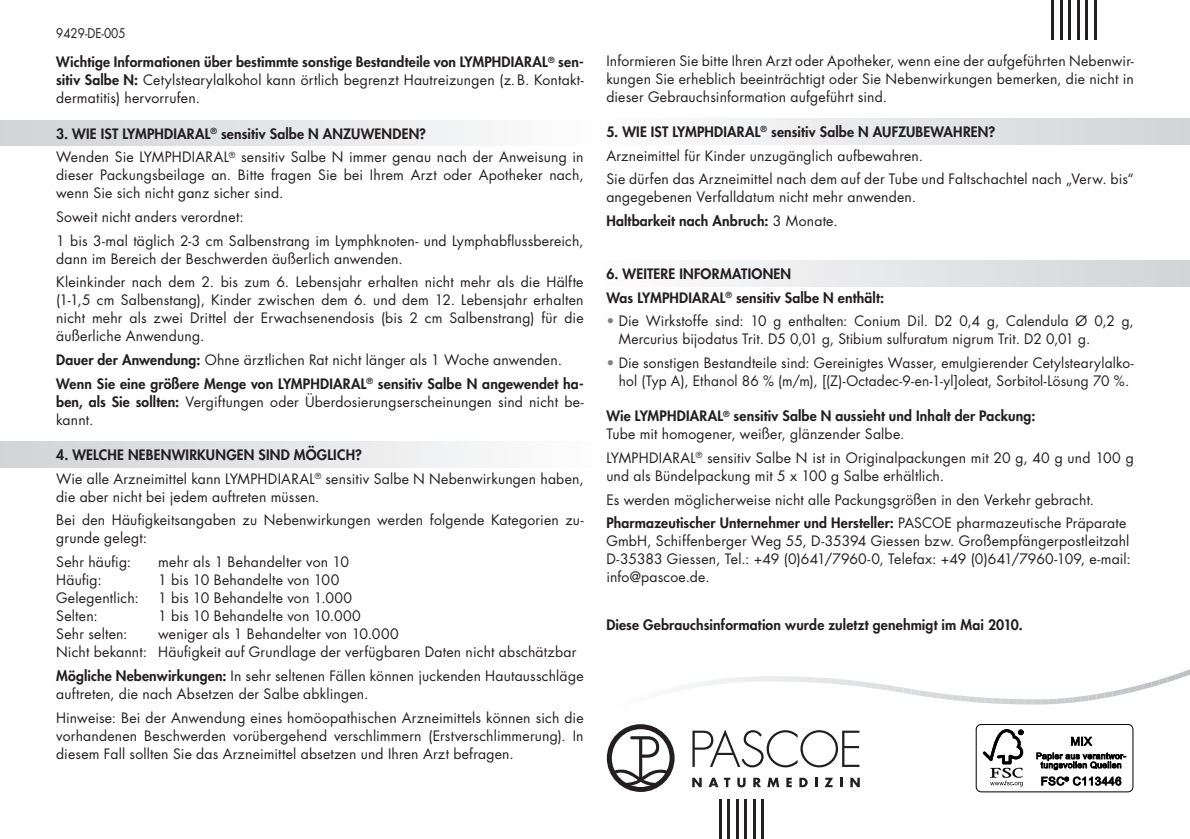
<style>
.page{position:relative;width:1190px;height:839px;background:#fff}
.page>*{position:absolute;margin:0;border:0;box-sizing:border-box;transform-origin:0 0}
.t1{font:14px/18px "Futura";letter-spacing:.015em;color:#231f20}
.t2{font:800 14px/23.6px "Futura";letter-spacing:.01em;color:#231f20}
.t3{font:13px "Futura";color:#231f20;scale:.9 1}
.s1{font-weight:800}
.s2{font-weight:400}
.s3{color:#808285}
</style>
<div class="page">
<div style="left:583px;top:260px;width:607px;height:26px;background:linear-gradient(to right,#fefefe,#d2d3d5)"></div>
<div style="left:583px;top:119px;width:607px;height:25px;background:linear-gradient(to right,#fefefe,#d2d3d5)"></div>
<div style="left:0;top:120px;width:606px;height:25px;background:linear-gradient(to right,#d1d3d5,#fefefe)"></div>
<div style="left:0;top:441px;width:606px;height:26px;background:linear-gradient(to right,#d1d3d5,#fefefe)"></div>
<hr style="left:761px;top:798px;width:3px;height:40px;background:#231f20">
<hr style="left:753px;top:798px;width:2px;height:40px;background:#231f20">
<hr style="left:744px;top:798px;width:3px;height:40px;background:#231f20">
<hr style="left:736px;top:798px;width:2px;height:40px;background:#231f20">
<hr style="left:727px;top:798px;width:3px;height:40px;background:#231f20">
<hr style="left:719px;top:798px;width:2px;height:40px;background:#231f20">
<hr style="left:1051px;top:0;width:3px;height:40px;background:#231f20">
<hr style="left:1059px;top:0;width:3px;height:40px;background:#231f20">
<hr style="left:1068px;top:0;width:3px;height:40px;background:#231f20">
<hr style="left:1076px;top:0;width:3px;height:40px;background:#231f20">
<hr style="left:1085px;top:0;width:3px;height:40px;background:#231f20">
<hr style="left:1093px;top:0;width:3px;height:40px;background:#231f20">
<svg style="left:687px;top:669px;width:503px;height:36px"></svg>
<svg style="left:692px;top:777px;width:9px;height:9px"></svg>
<svg style="left:709px;top:777px;width:9px;height:9px"></svg>
<svg style="left:724px;top:777px;width:6px;height:9px"></svg>
<svg style="left:737px;top:777px;width:8px;height:10px"></svg>
<svg style="left:753px;top:777px;width:8px;height:9px"></svg>
<svg style="left:767px;top:777px;width:12px;height:9px"></svg>
<svg style="left:786px;top:777px;width:5px;height:9px"></svg>
<svg style="left:799px;top:777px;width:8px;height:9px"></svg>
<svg style="left:815px;top:777px;width:2px;height:9px"></svg>
<svg style="left:825px;top:777px;width:8px;height:9px"></svg>
<svg style="left:840px;top:777px;width:2px;height:9px"></svg>
<svg style="left:850px;top:777px;width:9px;height:9px"></svg>
<svg style="left:692px;top:729px;width:167px;height:38px"></svg>
<svg style="left:607px;top:724px;width:67px;height:67px"></svg>
<div style="left:975px;top:723px;width:158px;height:68px;border:1px solid #000;border-radius:5px"></div>
<svg style="left:983px;top:729px;width:40px;height:57px"></svg>
<svg style="left:1071px;top:736px;width:21px;height:10px"></svg>
<svg style="left:1036px;top:752px;width:90px;height:17px"></svg>
<svg style="left:1041px;top:776px;width:80px;height:9px"></svg>
<p class="t3" style="left:56px;top:24px;width:79px">9429-DE-005</p>
<p class="t1" style="left:56px;top:53px;width:529px;text-align:justify"><span class="s1">Wichtige Informationen über bestimmte sonstige Bestandteile von LYMPHDIARAL</span><sup>®</sup> <span class="s1">sen&shy;sitiv Salbe N:</span> Cetylstearylalkohol kann örtlich begrenzt Hautreizungen (z.B. Kontakt&shy;dermatitis) hervorrufen.</p>
<p class="t1" style="left:56px;top:121px;width:529px;line-height:23.6px"><span class="s1">3. WIE IST LYMPHDIARAL</span><sup>®</sup> <span class="s1">sensitiv Salbe N ANZUWENDEN?<br></span>Wenden Sie LYMPHDIARAL<sup>®</sup> sensitiv Salbe N immer genau nach der Anweisung in</p>
<p class="t1" style="left:56px;top:166px;width:529px">dieser Packungsbeilage an. Bitte fragen Sie bei Ihrem Arzt oder Apotheker nach, wenn Sie sich nicht ganz sicher sind.</p>
<p class="t1" style="left:56px;top:205px;width:529px;line-height:23.6px">Soweit nicht anders verordnet:<br>1 bis 3-mal täglich 2-3 cm Salbenstrang im Lymphknoten- und Lymphabflussbereich,</p>
<p class="t1" style="left:56px;top:246px;width:529px;line-height:23.6px">dann im Bereich der Beschwerden äußerlich anwenden.<br>Kleinkinder nach dem 2. bis zum 6. Lebensjahr erhalten nicht mehr als die Hälfte</p>
<p class="t1" style="left:56px;top:291px;width:529px;text-align:justify">(1-1,5 cm Salbenstang), Kinder zwischen dem 6. und dem 12. Lebensjahr erhalten nicht mehr als zwei Drittel der Erwachsenendosis (bis 2 cm Salbenstrang) für die äußerliche Anwendung.</p>
<p class="t2" style="left:56px;top:348px;width:529px">Dauer der Anwendung: <span class="s2">Ohne ärztlichen Rat nicht länger als 1 Woche anwenden.<br></span>Wenn Sie eine größere Menge von LYMPHDIARAL<sup>®</sup> sensitiv Salbe N angewendet ha-</p>
<p class="t1" style="left:56px;top:392px;width:529px"><span class="s1">ben, als Sie sollten:</span> Vergiftungen oder Überdosierungserscheinungen sind nicht be&shy;kannt.</p>
<p class="t1" style="left:56px;top:442px;width:529px;line-height:23.6px"><span class="s1">4. WELCHE NEBENWIRKUNGEN SIND MÖGLICH?<br></span>Wie alle Arzneimittel kann LYMPHDIARAL<sup>®</sup> sensitiv Salbe N Nebenwirkungen haben,</p>
<p class="t1" style="left:56px;top:484px;width:529px;line-height:23.6px">die aber nicht bei jedem auftreten müssen.<br>Bei den Häufigkeitsangaben zu Nebenwirkungen werden folgende Kategorien zu-</p>
<p class="t1" style="left:56px;top:526px;width:92px;line-height:23.6px">grunde gelegt:<br>Sehr häufig:</p>
<p class="t1" style="left:158px;top:552px;width:192px">mehr als 1 Behandelter von 10</p>
<p class="t1" style="left:56px;top:570px;width:47px">Häufig:</p>
<p class="t1" style="left:158px;top:570px;width:182px">1 bis 10 Behandelte von 100</p>
<p class="t1" style="left:56px;top:588px;width:84px">Gelegentlich:</p>
<p class="t1" style="left:158px;top:588px;width:195px">1 bis 10 Behandelte von 1.000</p>
<p class="t1" style="left:56px;top:606px;width:43px">Selten:</p>
<p class="t1" style="left:158px;top:606px;width:204px">1 bis 10 Behandelte von 10.000</p>
<p class="t1" style="left:56px;top:624px;width:73px">Sehr selten:</p>
<p class="t1" style="left:56px;top:624px;width:522px;text-indent:102px">weniger als 1 Behandelter von 10.000<br>Nicht bekannt: Häufigkeit auf Grundlage der verfügbaren Daten nicht abschätzbar</p>
<p class="t1" style="left:56px;top:666px;width:529px"><span class="s1">Mögliche Nebenwirkungen:</span> In sehr seltenen Fällen können juckenden Hautausschläge auftreten, die nach Absetzen der Salbe abklingen.</p>
<p class="t1" style="left:56px;top:707px;width:529px;text-align:justify">Hinweise: Bei der Anwendung eines homöopathischen Arzneimittels können sich die vorhandenen Beschwerden vorübergehend verschlimmern (Erstverschlimmerung). In diesem Fall sollten Sie das Arzneimittel absetzen und Ihren Arzt befragen.</p>
<p class="t1" style="left:606px;top:51px;width:529px;text-align:justify">Informieren Sie bitte Ihren Arzt oder Apotheker, wenn eine der aufgeführten Nebenwir&shy;kungen Sie erheblich beeinträchtigt oder Sie Nebenwirkungen bemerken, die nicht in dieser Gebrauchsinformation aufgeführt sind.</p>
<p class="t1" style="left:606px;top:120px;width:529px;line-height:23.6px"><span class="s1">5. WIE IST LYMPHDIARAL</span><sup>®</sup> <span class="s1">sensitiv Salbe N AUFZUBEWAHREN?<br></span>Arzneimittel für Kinder unzugänglich aufbewahren.<br>Sie dürfen das Arzneimittel nach dem auf der Tube und Faltschachtel nach „Verw. bis“</p>
<p class="t1" style="left:606px;top:185px;width:311px;line-height:23.6px">angegebenen Verfalldatum nicht mehr anwenden.<br><span class="s1">Haltbarkeit nach Anbruch:</span> 3 Monate.</p>
<p class="t2" style="left:606px;top:262px;width:279px">6. WEITERE INFORMATIONEN<br>Was LYMPHDIARAL<sup>®</sup> sensitiv Salbe N enthält:</p>
<p class="t1" style="left:618px;top:312px;width:516px;text-indent:-12px"><span class="s3">•</span> Die Wirkstoffe sind: 10 g enthalten: Conium Dil. D2 0,4 g, Calendula Ø 0,2 g,<br>Mercurius bijodatus Trit. D5 0,01 g, Stibium sulfuratum nigrum Trit. D2 0,01 g.</p>
<p class="t1" style="left:606px;top:353px;width:529px;text-align:center"><span class="s3">•</span> Die sonstigen Bestandteile sind: Gereinigtes Wasser, emulgierender Cetylstearylalko&shy;hol (Typ A), Ethanol 86 % (m/m), [(Z)-Octadec-9-en-1-yl]oleat, Sorbitol-Lösung 70 %.</p>
<p class="t2" style="left:606px;top:406px;width:430px;line-height:18px">Wie LYMPHDIARAL<sup>®</sup> sensitiv Salbe N aussieht und Inhalt der Packung:<br><span class="s2">Tube mit homogener, weißer, glänzender Salbe.</span></p>
<p class="t1" style="left:606px;top:448px;width:529px">LYMPHDIARAL<sup>®</sup> sensitiv Salbe N ist in Originalpackungen mit 20 g, 40 g und 100 g und als Bündelpackung mit 5 x 100 g Salbe erhältlich.</p>
<p class="t1" style="left:606px;top:487px;width:521px;line-height:23.6px">Es werden möglicherweise nicht alle Packungsgrößen in den Verkehr gebracht.<br><span class="s1">Pharmazeutischer Unternehmer und Hersteller:</span> PASCOE pharmazeutische Präparate</p>
<p class="t1" style="left:606px;top:531px;width:526px;text-align:justify">GmbH, Schiffenberger Weg 55, D-35394 Giessen bzw. Großempfängerpostleitzahl D-35383 Giessen, Tel.: +49 (0)641/7960-0, Telefax: +49 (0)641/7960-109, e-mail: info@pascoe.de.</p>
<p class="t2" style="left:606px;top:612px;width:418px">Diese Gebrauchsinformation wurde zuletzt genehmigt im Mai 2010.</p>
</div>
